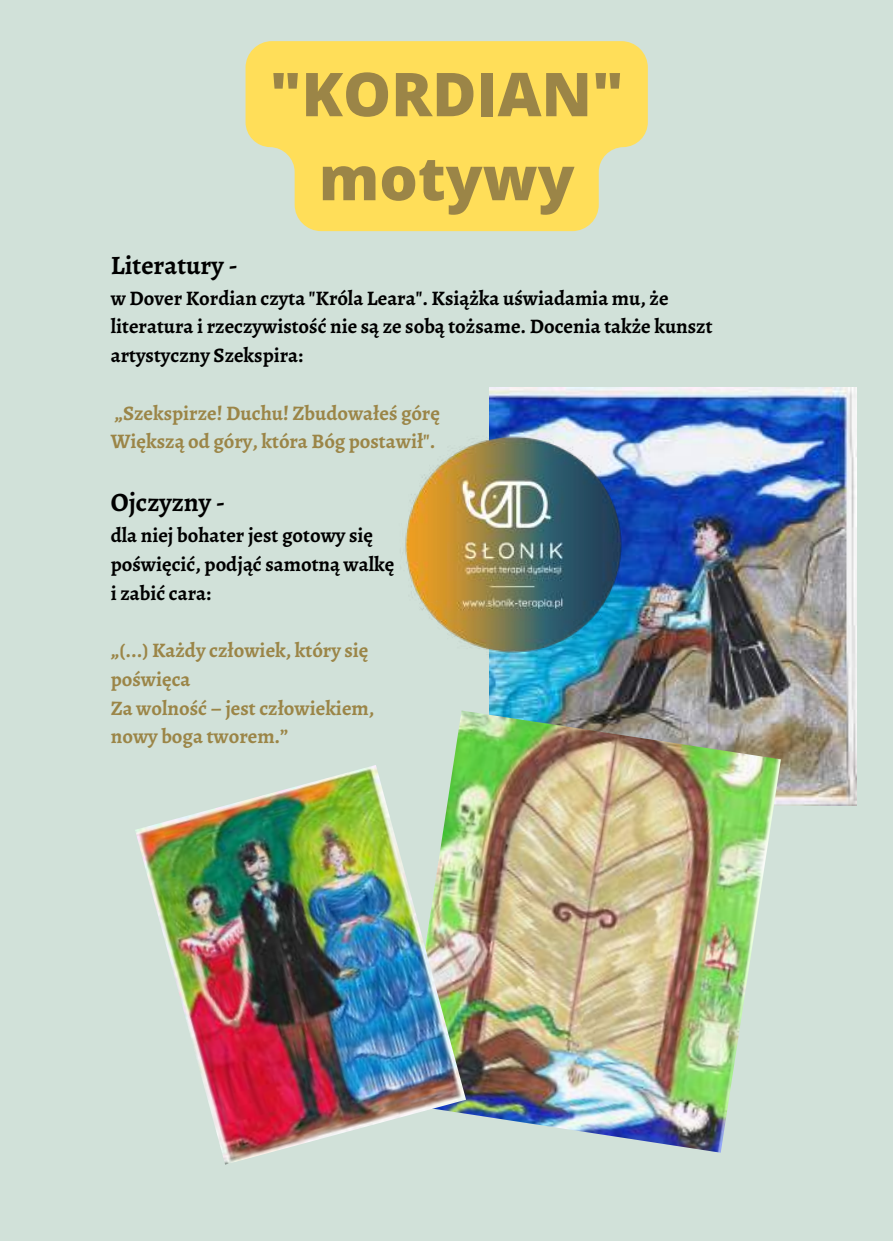
<style>
.page{position:relative;width:893px;height:1241px;background:#fff}
.page>*{position:absolute;margin:0;border:0;box-sizing:border-box;transform-origin:0 0}
.t1{font:800 60.55px/84px "Open Sans";color:#9b8547;text-align:center}
.t2{font:700 26.43px "Alegreya";color:#000}
.t3{font:700 20.65px/28.7px "Alegreya";color:#000}
.t4{font:700 20.65px/28.7px "Alegreya";color:#9b8547}
</style>
<div class="page">
<div style="left:0;top:0;width:892px;height:1240px;background:#d1e1d9"></div>
<img style="left:673px;top:387px;width:183px;height:419px">
<img style="left:453px;top:710px;width:327px;height:442px">
<img style="left:135px;top:765px;width:331px;height:399px">
<svg style="left:245px;top:41px;width:402px;height:190px;fill:#ffde59"></svg>
<img style="left:405px;top:387px;width:268px;height:323px">
<h1 class="t1" style="left:270px;top:51px;width:355px">"KORDIAN" motywy</h1>
<p class="t2" style="left:111px;top:247px;width:128px">Literatury -</p>
<p class="t3" style="left:111px;top:283px;width:603px">w Dover Kordian czyta "Króla Leara". Książka uświadamia mu, że literatura i rzeczywistość nie są ze sobą tożsame. Docenia także kunszt artystyczny Szekspira:</p>
<p class="t4" style="left:111px;top:398px;width:330px">„Szekspirze! Duchu! Zbudowałeś górę<br>Większą od góry, która Bóg postawił".</p>
<p class="t2" style="left:111px;top:484px;width:116px">Ojczyzny -</p>
<p class="t3" style="left:111px;top:521px;width:285px">dla niej bohater jest gotowy się poświęcić, podjąć samotną walkę i zabić cara:</p>
<p class="t4" style="left:111px;top:636px;width:265px">„(...) Każdy człowiek, który się poświęca<br>Za wolność – jest człowiekiem, nowy boga tworem.”</p>
</div>
